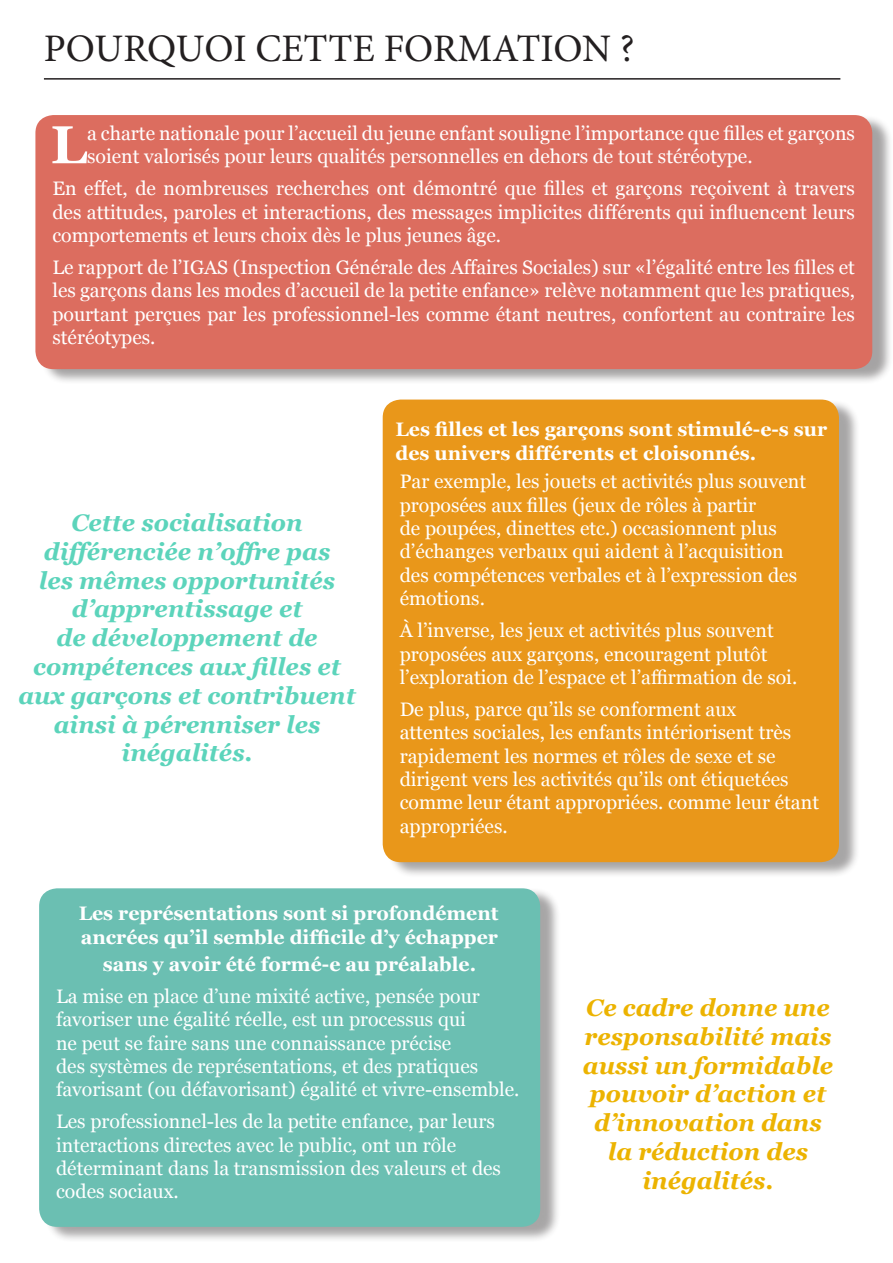
<style>
.page{position:relative;width:893px;height:1263px;background:#fff}
.page>*{position:absolute;margin:0;border:0;box-sizing:border-box;transform-origin:0 0}
.t1{font:700 53.25px "Georgia";color:#fff}
.t2{font:39px "Minion Pro";color:#231f20}
.t3{font:italic 700 24px/28.8px "Georgia";color:#5cd4bb;text-align:center}
.t4{font:italic 700 24px/28.8px "Georgia";color:#ecb301;text-align:center}
.t5{font:19.5px/23.4px "Georgia";color:#fff}
.titres{font:700 19.5px/23.4px "Georgia";color:#fff}
</style>
<div class="page">
<div style="left:40px;top:114px;width:853px;height:271px;background:#231f20;opacity:.41"></div>
<div style="left:35px;top:115px;width:837px;height:254px;background:#dc6d5f;border-radius:18px"></div>
<div style="left:44px;top:887px;width:517px;height:355px;background:#231f20;opacity:.4"></div>
<div style="left:39px;top:888px;width:501px;height:339px;background:#6bbfb2;border-radius:18px"></div>
<div style="left:387px;top:399px;width:473px;height:479px;background:#231f20;opacity:.4"></div>
<div style="left:383px;top:400px;width:456px;height:462px;background:#e9971a;border-radius:18px"></div>
<hr style="left:44px;top:78px;width:796px;height:2px;background:#231f20">
<p class="t2" style="left:44px;top:23px;width:592px">POURQUOI CETTE FORMATION ?</p>
<p class="t1" style="left:51px;top:105px;width:38px">L</p>
<p class="t5" style="left:87px;top:121px;width:769px">a charte nationale pour l’accueil du jeune enfant souligne l’importance que filles et garçons soient valorisés pour leurs qualités personnelles en dehors de tout stéréotype.</p>
<p class="t5" style="left:52px;top:176px;width:804px;text-align:justify">En effet, de nombreuses recherches ont démontré que filles et garçons reçoivent à travers des attitudes, paroles et interactions, des messages implicites différents qui influencent leurs comportements et leurs choix dès le plus jeunes âge.</p>
<p class="t5" style="left:52px;top:255px;width:804px;text-align:justify">Le rapport de l’IGAS (Inspection Générale des Affaires Sociales) sur «l’égalité entre les filles et les garçons dans les modes d’accueil de la petite enfance» relève notamment que les pratiques, pourtant perçues par les professionnel-les comme étant neutres, confortent au contraire les stéréotypes.</p>
<p class="t3" style="left:18px;top:507px;width:339px">Cette socialisation différenciée n’offre pas<br>les mêmes opportunités d’apprentissage et<br>de développement de compétences aux filles et aux garçons et contribuent ainsi à pérenniser les inégalités.</p>
<p class="titres" style="left:395px;top:417px;width:433px">Les filles et les garçons sont stimulé-e-s sur des univers différents et cloisonnés.</p>
<p class="t5" style="left:400px;top:469px;width:408px">Par exemple, les jouets et activités plus souvent proposées aux filles (jeux de rôles à partir<br>de poupées, dinettes etc.) occasionnent plus d’échanges verbaux qui aident à l’acquisition des compétences verbales et à l’expression des émotions.</p>
<p class="t5" style="left:400px;top:618px;width:399px">À l’inverse, les jeux et activités plus souvent proposées aux garçons, encouragent plutôt l’exploration de l’espace et l’affirmation de soi.</p>
<p class="t5" style="left:400px;top:697px;width:421px">De plus, parce qu’ils se conforment aux<br>attentes sociales, les enfants intériorisent très rapidement les normes et rôles de sexe et se dirigent vers les activités qu’ils ont étiquetées comme leur étant appropriées. comme leur étant appropriées.</p>
<p class="titres" style="left:79px;top:901px;width:421px">Les représentations sont si profondément ancrées qu’il semble difficile d’y échapper</p>
<p class="titres" style="left:103px;top:951px;width:375px">sans y avoir été formé-e au préalable.</p>
<p class="t5" style="left:56px;top:983px;width:465px">La mise en place d’une mixité active, pensée pour favoriser une égalité réelle, est un processus qui<br>ne peut se faire sans une connaissance précise<br>des systèmes de représentations, et des pratiques favorisant (ou défavorisant) égalité et vivre-ensemble.</p>
<p class="t5" style="left:56px;top:1109px;width:446px">Les professionnel-les de la petite enfance, par leurs interactions directes avec le public, ont un rôle déterminant dans la transmission des valeurs et des codes sociaux.</p>
<p class="t4" style="left:583px;top:992px;width:252px">Ce cadre donne une responsabilité mais aussi un formidable pouvoir d’action et d’innovation dans la réduction des inégalités.</p>
</div>
